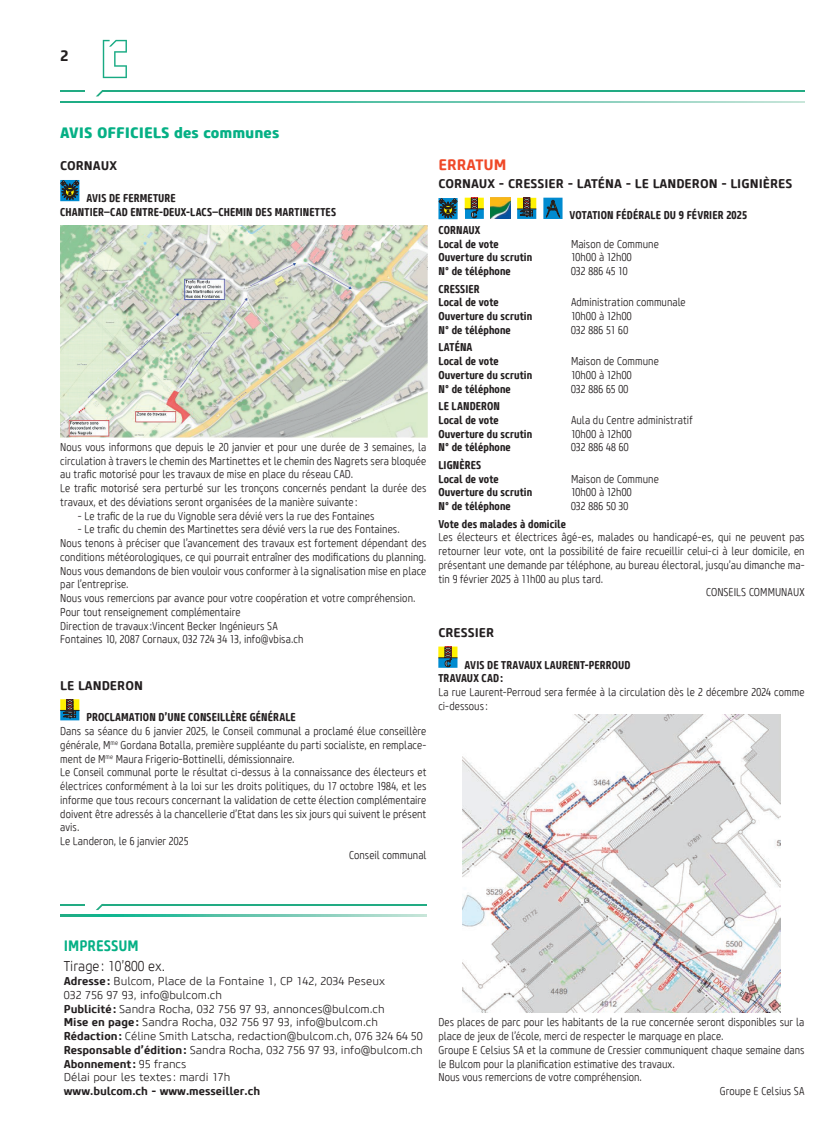
<style>
.page{position:relative;width:833px;height:1134px;background:#fff}
.page>*{position:absolute;margin:0;border:0;box-sizing:border-box;transform-origin:0 0}
.t1{font:800 15px "Core Sans M75";color:#05b085}
.t2{font:700 15px "Core Sans M65";color:#05b085;scale:.88 1}
.t3{font:700 15px "Core Sans M65";color:#ef4827}
.t4{font:700 15px "Core Sans M65";color:#231f20}
.t5{font:300 14.12px "Core Sans M35";color:#231f20;scale:.88 1}
.t6{font:700 12.5px "Core Sans M65";color:#231f20}
.t7{font:300 11.25px/13.8px "Core Sans M37 Cn";letter-spacing:.005em;color:#231f20}
.t8{font:700 11.25px/13.8px "Core Sans M67 Cn";letter-spacing:.01em;color:#231f20}
.t9{font:300 11.25px/13.8px "Core Sans M35";color:#231f20}
.t10{font:300 11.25px "Core Sans M37 Cn";letter-spacing:.025em;color:#231f20}
.t11{font:700 11.25px "Core Sans M65";color:#231f20}
.t12{font:300 11.25px "Core Sans M37 Cn";letter-spacing:.03em;color:#231f20}
.s1{font-family:"DIN Pro";font-weight:400}
.s2{font-family:"Core Sans M65";font-weight:700}
.s3{font-family:"Core Sans M35";font-weight:300}
</style>
<div class="page">
<svg style="left:103px;top:40px;width:24px;height:38px"></svg>
<svg style="left:60px;top:101px;width:744px;height:2px"></svg>
<hr style="left:102px;top:90px;width:702px;height:2px;background:#22ab83">
<hr style="left:60px;top:90px;width:25px;height:2px;background:#22ab83">
<svg style="left:96px;top:90px;width:7px;height:6px"></svg>
<svg style="left:438px;top:198px;width:19px;height:21px"></svg>
<svg style="left:465px;top:218px;width:19px;height:1px"></svg>
<svg style="left:465px;top:198px;width:19px;height:20px"></svg>
<img style="left:491px;top:198px;width:19px;height:21px">
<div style="left:517px;top:209px;width:19px;height:10px;background:#008bd0"></div>
<svg style="left:517px;top:198px;width:19px;height:19px"></svg>
<svg style="left:543px;top:198px;width:19px;height:21px"></svg>
<svg style="left:60px;top:718px;width:19px;height:2px"></svg>
<svg style="left:60px;top:699px;width:19px;height:19px"></svg>
<svg style="left:438px;top:667px;width:19px;height:1px"></svg>
<svg style="left:438px;top:646px;width:19px;height:21px"></svg>
<img style="left:462px;top:715px;width:318px;height:297px">
<svg style="left:60px;top:914px;width:366px;height:2px"></svg>
<hr style="left:102px;top:904px;width:324px;height:2px;background:#22ab83">
<hr style="left:60px;top:904px;width:25px;height:2px;background:#22ab83">
<svg style="left:96px;top:904px;width:6px;height:6px"></svg>
<svg style="left:60px;top:180px;width:19px;height:21px"></svg>
<img style="left:60px;top:225px;width:367px;height:212px">
<h1 class="t4" style="left:60px;top:46px;width:10px">2</h1>
<h1 class="t1" style="left:60px;top:123px;width:221px">AVIS OFFICIELS des communes</h1>
<p class="t6" style="left:60px;top:158px;width:58px">CORNAUX</p>
<p class="t8" style="left:60px;top:191px;width:277px;text-indent:26px">AVIS DE FERMETURE<br>CHANTIER–CAD ENTRE-DEUX-LACS–CHEMIN DES MARTINETTES</p>
<p class="t7" style="left:60px;top:440px;width:368px">Nous vous informons que depuis le 20 janvier et pour une durée de 3 semaines, la circulation à travers le chemin des Martinettes et le chemin des Nagrets sera bloquée au trafic motorisé pour les travaux de mise en place du réseau CAD.<br>Le trafic motorisé sera perturbé sur les tronçons concernés pendant la durée des travaux, et des déviations seront organisées de la manière suivante :</p>
<p class="t7" style="left:78px;top:509px;width:298px">- Le trafic de la rue du Vignoble sera dévié vers la rue des Fontaines</p>
<p class="t7" style="left:60px;top:523px;width:368px;text-indent:18px">- Le trafic du chemin des Martinettes sera dévié vers la rue des Fontaines.<br>Nous tenons à préciser que l’avancement des travaux est fortement dépendant des conditions météorologiques, ce qui pourrait entraîner des modifications du planning.<br>Nous vous demandons de bien vouloir vous conformer à la signalisation mise en place par l’entreprise.<br>Nous vous remercions par avance pour votre coopération et votre compréhension.<br>Pour tout renseignement complémentaire<br>Direction de travaux :Vincent Becker Ingénieurs SA<br>Fontaines 10, 2087 Cornaux, 032 724 34 13, info@vbisa.ch</p>
<p class="t6" style="left:60px;top:677px;width:84px">LE LANDERON</p>
<p class="t8" style="left:86px;top:710px;width:211px">PROCLAMATION D’UNE CONSEILLÈRE GÉNÉRALE</p>
<p class="t7" style="left:60px;top:724px;width:368px">Dans sa séance du 6 janvier 2025, le Conseil communal a proclamé élue conseillère</p>
<p class="t7" style="left:60px;top:738px;width:368px">générale, M<sup>me</sup> Gordana Botalla, première suppléante du parti socialiste, en remplace-</p>
<p class="t7" style="left:60px;top:752px;width:236px">ment de M<sup>me</sup> Maura Frigerio-Bottinelli, démissionnaire.</p>
<p class="t7" style="left:60px;top:766px;width:368px">Le Conseil communal porte le résultat ci-dessus à la connaissance des électeurs et</p>
<p class="t7" style="left:60px;top:779px;width:368px">électrices conformément à la loi sur les droits politiques, du 17 octobre 1984, et les</p>
<p class="t7" style="left:60px;top:793px;width:368px">informe que tous recours concernant la validation de cette élection complémentaire</p>
<p class="t7" style="left:60px;top:807px;width:368px">doivent être adressés à la chancellerie d’Etat dans les six jours qui suivent le présent</p>
<p class="t7" style="left:60px;top:821px;width:21px">avis.</p>
<p class="t7" style="left:60px;top:834px;width:130px">Le Landeron, le 6 janvier 2025</p>
<p class="t7" style="left:349px;top:848px;width:79px">Conseil communal</p>
<h1 class="t3" style="left:438px;top:156px;width:70px">ERRATUM</h1>
<p class="t6" style="left:438px;top:176px;width:355px">CORNAUX - CRESSIER - LATÉNA - LE LANDERON - LIGNIÈRES</p>
<p class="t8" style="left:569px;top:208px;width:179px">VOTATION FÉDÉRALE DU 9 FÉVRIER 2025</p>
<p class="t8" style="left:438px;top:223px;width:62px">CORNAUX<br>Local de vote</p>
<p class="t7" style="left:571px;top:237px;width:89px">Maison de Commune</p>
<p class="t8" style="left:438px;top:251px;width:95px">Ouverture du scrutin</p>
<p class="t10" style="left:571px;top:251px;width:62px">10h00 à 12h00</p>
<p class="t8" style="left:438px;top:264px;width:74px">N° de téléphone</p>
<p class="t7" style="left:571px;top:265px;width:58px">032 886 45 10</p>
<p class="t8" style="left:438px;top:282px;width:62px">CRESSIER<br>Local de vote</p>
<p class="t7" style="left:571px;top:296px;width:116px">Administration communale</p>
<p class="t8" style="left:438px;top:309px;width:95px">Ouverture du scrutin</p>
<p class="t10" style="left:571px;top:309px;width:62px">10h00 à 12h00</p>
<p class="t8" style="left:438px;top:323px;width:74px">N° de téléphone</p>
<p class="t7" style="left:571px;top:323px;width:59px">032 886 51 60</p>
<p class="t8" style="left:438px;top:341px;width:62px">LATÉNA<br>Local de vote</p>
<p class="t7" style="left:571px;top:355px;width:89px">Maison de Commune</p>
<p class="t8" style="left:438px;top:368px;width:95px">Ouverture du scrutin</p>
<p class="t10" style="left:571px;top:368px;width:62px">10h00 à 12h00</p>
<p class="t8" style="left:438px;top:382px;width:74px">N° de téléphone</p>
<p class="t7" style="left:571px;top:382px;width:59px">032 886 65 00</p>
<p class="t8" style="left:438px;top:399px;width:63px">LE LANDERON<br>Local de vote</p>
<p class="t7" style="left:571px;top:413px;width:123px">Aula du Centre administratif</p>
<p class="t8" style="left:438px;top:427px;width:95px">Ouverture du scrutin</p>
<p class="t10" style="left:571px;top:427px;width:62px">10h00 à 12h00</p>
<p class="t8" style="left:438px;top:441px;width:74px">N° de téléphone</p>
<p class="t12" style="left:571px;top:441px;width:59px">032 886 48 60</p>
<p class="t8" style="left:438px;top:458px;width:62px">LIGNÈRES<br>Local de vote</p>
<p class="t7" style="left:571px;top:472px;width:89px">Maison de Commune</p>
<p class="t8" style="left:438px;top:486px;width:95px">Ouverture du scrutin</p>
<p class="t10" style="left:571px;top:486px;width:62px">10h00 à 12h00</p>
<p class="t8" style="left:438px;top:499px;width:74px">N° de téléphone</p>
<p class="t10" style="left:571px;top:499px;width:59px">032 886 50 30</p>
<p class="t8" style="left:438px;top:517px;width:129px">Vote des malades à domicile</p>
<p class="t7" style="left:438px;top:531px;width:368px">Les électeurs et électrices âgé-es, malades ou handicapé-es, qui ne peuvent pas</p>
<p class="t7" style="left:438px;top:545px;width:368px">retourner leur vote, ont la possibilité de faire recueillir celui-ci à leur domicile, en</p>
<p class="t7" style="left:438px;top:558px;width:368px">présentant une demande par téléphone, au bureau électoral, jusqu’au dimanche ma-</p>
<p class="t7" style="left:438px;top:572px;width:166px">tin 9 février 2025 à 11h00 au plus tard.</p>
<p class="t7" style="left:706px;top:586px;width:100px">CONSEILS COMMUNAUX</p>
<p class="t6" style="left:438px;top:625px;width:57px">CRESSIER</p>
<p class="t8" style="left:438px;top:658px;width:194px;text-indent:26px">AVIS DE TRAVAUX LAURENT-PERROUD<br>TRAVAUX CAD:</p>
<p class="t7" style="left:438px;top:686px;width:368px">La rue Laurent-Perroud sera fermée à la circulation dès le 2 décembre 2024 comme ci-dessous:</p>
<h1 class="t2" style="left:64px;top:936px;width:87px">IMPRESSUM</h1>
<p class="t5" style="left:64px;top:958px;width:117px">Tirage: 10’800 ex<span class="s1">.</span></p>
<p class="t9" style="left:64px;top:974px;width:360px"><span class="s2">Adresse:</span> Bulcom, Place de la Fontaine 1, CP 142, 2034 Peseux<br>032 756 97 93, info@bulcom.ch<br><span class="s2">Publicité:</span> Sandra Rocha, 032 756 97 93, annonces@bulcom.ch<br><span class="s2">Mise en page:</span> Sandra Rocha, 032 756 97 93, info@bulcom.ch <span class="s2">Rédaction:</span> Céline Smith Latscha, redaction@bulcom.ch, 076 324 64 50<br><span class="s2">Responsable d’édition:</span> Sandra Rocha, 032 756 97 93, info@bulcom.ch</p>
<p class="t11" style="left:64px;top:1056px;width:124px">Abonnement : <span class="s3">95 francs</span></p>
<p class="t9" style="left:64px;top:1071px;width:168px">Délai pour les textes : mardi 17h</p>
<p class="t11" style="left:64px;top:1084px;width:198px">www.bulcom.ch - www.messeiller.ch</p>
<p class="t7" style="left:438px;top:1016px;width:368px">Des places de parc pour les habitants de la rue concernée seront disponibles sur la</p>
<p class="t7" style="left:438px;top:1029px;width:287px">place de jeux de l’école, merci de respecter le marquage en place.</p>
<p class="t7" style="left:438px;top:1043px;width:367px">Groupe E Celsius SA et la commune de Cressier communiquent chaque semaine dans</p>
<p class="t7" style="left:438px;top:1057px;width:238px">le Bulcom pour la planification estimative des travaux.</p>
<p class="t7" style="left:438px;top:1071px;width:205px">Nous vous remercions de votre compréhension.</p>
<p class="t7" style="left:719px;top:1084px;width:86px">Groupe E Celsius SA</p>
</div>
